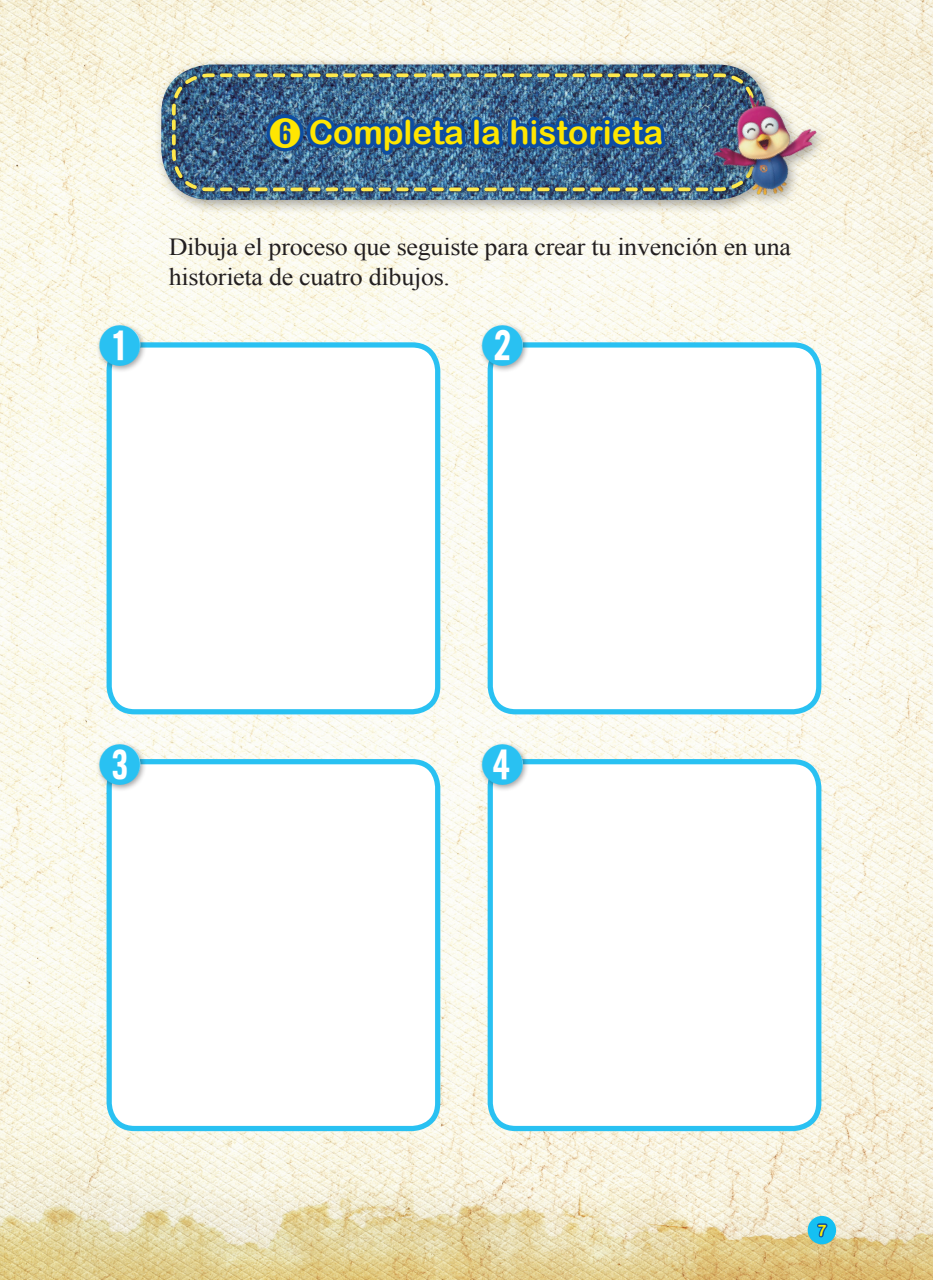
<style>
.page{position:relative;width:933px;height:1280px;background:#fff}
.page>*{position:absolute;margin:0;border:0;box-sizing:border-box;transform-origin:0 0}
.t1{font:44.98px "YDVYGO Std 35";color:#29c1f2}
.t2{font:33.25px "Arial Rounded MT Bold";color:#ffe601}
.t3{font:24.5px/29.4px "Times New Roman";letter-spacing:-.01em;color:#231f20;scale:1.06 1}
.t4{font:15.75px "Arial Rounded MT Bold";color:#fbef09}
.s1{font-family:"YDVYGO Std 35"}
</style>
<div class="page">
<img style="left:0;top:0;width:933px;height:1280px">
<div style="left:807px;top:1216px;width:29px;height:28px;background:#15c0f2;border-radius:50%"></div>
<svg style="left:815px;top:1208px;width:14px;height:30px"></svg>
<div style="left:154px;top:58px;width:626px;height:156px;background:#231f20;opacity:.4"></div>
<img style="left:161px;top:64px;width:605px;height:136px">
<img style="left:170px;top:72px;width:588px;height:121px">
<img style="left:697px;top:76px;width:136px;height:136px">
<svg style="left:222px;top:110px;width:489px;height:433px"></svg>
<div style="left:490px;top:345px;width:328px;height:367px;background:#fff;border-radius:26px"></div>
<div style="left:487px;top:342px;width:334px;height:372px;border:5px solid #29c1f2;border-radius:26px"></div>
<div style="left:478px;top:322px;width:52px;height:51px;background:#231f20;opacity:.4"></div>
<div style="left:486px;top:326px;width:37px;height:37px;background:#fff;border-radius:50%"></div>
<div style="left:109px;top:345px;width:329px;height:367px;background:#fff;border-radius:26px"></div>
<div style="left:107px;top:342px;width:333px;height:372px;border:5px solid #29c1f2;border-radius:26px"></div>
<div style="left:109px;top:762px;width:329px;height:366px;background:#fff;border-radius:26px"></div>
<div style="left:107px;top:759px;width:333px;height:372px;border:5px solid #29c1f2;border-radius:26px"></div>
<div style="left:96px;top:322px;width:51px;height:51px;background:#231f20;opacity:.4"></div>
<div style="left:103px;top:326px;width:37px;height:37px;background:#fff;border-radius:50%"></div>
<div style="left:96px;top:741px;width:51px;height:51px;background:#231f20;opacity:.4"></div>
<div style="left:103px;top:745px;width:37px;height:37px;background:#fff;border-radius:50%"></div>
<div style="left:490px;top:762px;width:328px;height:366px;background:#fff;border-radius:26px"></div>
<div style="left:487px;top:759px;width:334px;height:372px;border:5px solid #29c1f2;border-radius:26px"></div>
<div style="left:478px;top:741px;width:52px;height:51px;background:#231f20;opacity:.4"></div>
<div style="left:486px;top:745px;width:37px;height:37px;background:#fff;border-radius:50%"></div>
<h2 class="t2" style="left:270px;top:113px;width:395px"><span class="s1">➏</span> Completa la historieta</h2>
<p class="t3" style="left:169px;top:232px;width:588px">Dibuja el proceso que seguiste para crear tu invención en una historieta de cuatro dibujos.</p>
<h1 class="t1" style="left:99px;top:322px;width:43px">➊</h1>
<h1 class="t1" style="left:482px;top:322px;width:43px">➋</h1>
<h1 class="t1" style="left:99px;top:742px;width:43px">➌</h1>
<h1 class="t1" style="left:482px;top:742px;width:43px">➍</h1>
<p class="t4" style="left:817px;top:1221px;width:11px">7</p>
</div>
